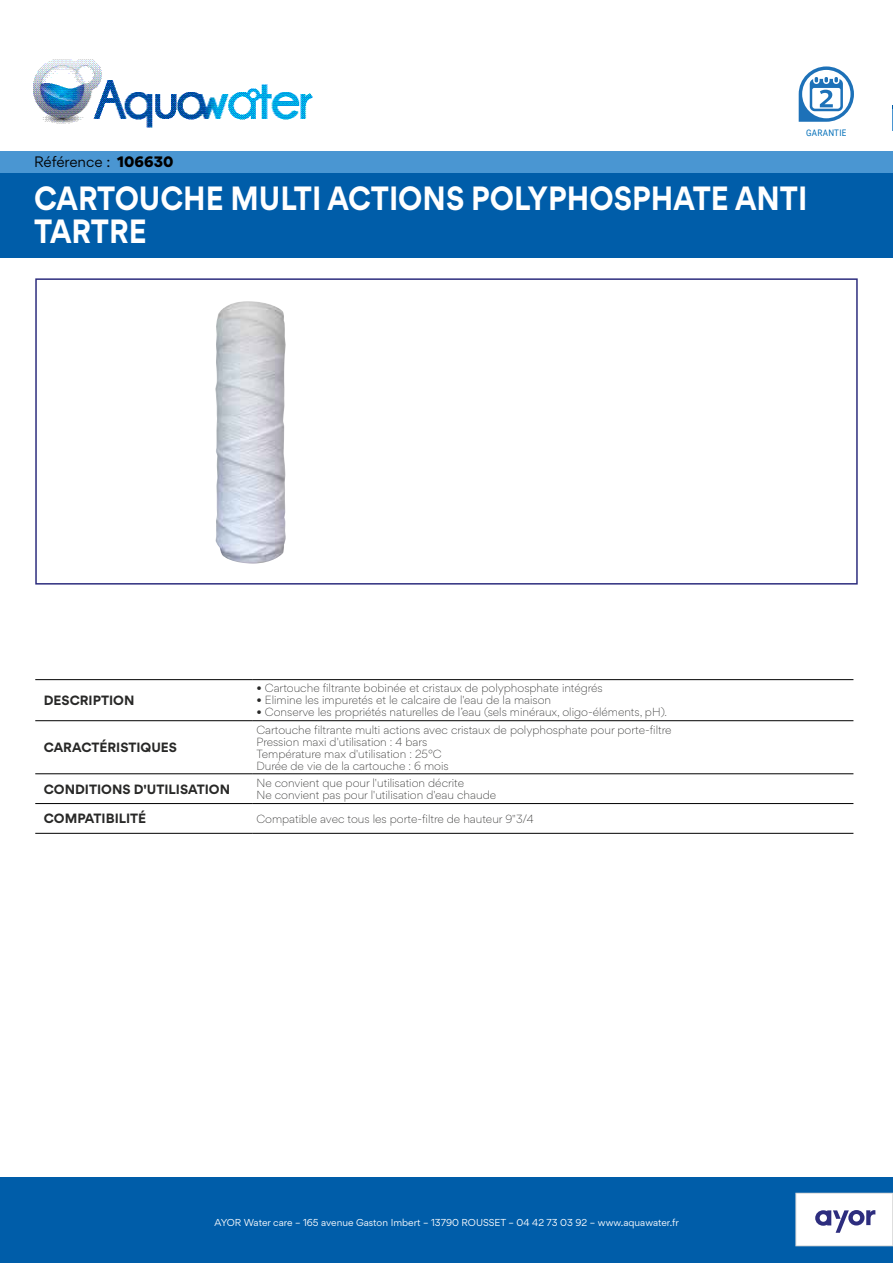
<style>
.page{position:relative;width:893px;height:1263px;background:#fff}
.page>*{position:absolute;margin:0;border:0;box-sizing:border-box;transform-origin:0 0}
.t1{font:700 30px/33px "Gordita";color:#fff;scale:.9 1}
.t2{font:13.5px "Gordita";letter-spacing:-.005em;color:#000}
.t3{font:700 12px "Gordita";color:#282827}
.t4{font:300 10.5px/12px "Gordita";color:#282827}
.t5{font:9px "Gordita";color:#fff}
.t6{font:9px "Roboto";letter-spacing:.035em;color:#006eb8;scale:.9 1}
.s1{font-weight:900}
</style>
<div class="page">
<div style="left:0;top:1178px;width:893px;height:85px;background:#005da9"></div>
<div style="left:796px;top:1193px;width:97px;height:53px;background:#fff"></div>
<div style="left:795px;top:1193px;width:98px;height:53px;border:1px solid #dadada"></div>
<img style="left:215px;top:301px;width:71px;height:263px">
<div style="left:0;top:172px;width:893px;height:85px;background:#005da9"></div>
<svg style="left:799px;top:66px;width:55px;height:56px"></svg>
<div style="left:35px;top:278px;width:823px;height:307px;border:2px solid #2d2d7e"></div>
<svg style="left:815px;top:1210px;width:60px;height:23px"></svg>
<div style="left:0;top:151px;width:893px;height:21px;background:#4a96d2"></div>
<img style="left:33px;top:60px;width:279px;height:68px">
<hr style="left:35px;top:679px;width:217px;height:1px;background:#000">
<hr style="left:252px;top:679px;width:601px;height:1px;background:#000">
<hr style="left:35px;top:720px;width:217px;height:1px;background:#000">
<hr style="left:252px;top:720px;width:601px;height:1px;background:#000">
<hr style="left:35px;top:773px;width:217px;height:1px;background:#000">
<hr style="left:252px;top:773px;width:601px;height:1px;background:#000">
<hr style="left:35px;top:803px;width:217px;height:1px;background:#000">
<hr style="left:252px;top:803px;width:601px;height:1px;background:#000">
<hr style="left:35px;top:833px;width:217px;height:1px;background:#000">
<hr style="left:252px;top:833px;width:601px;height:1px;background:#000">
<p class="t2" style="left:34px;top:152px;width:141px">Référence : <span class="s1">106630</span></p>
<p class="t6" style="left:806px;top:126px;width:46px">GARANTIE</p>
<h1 class="t1" style="left:34px;top:182px;width:861px">CARTOUCHE MULTI ACTIONS POLYPHOSPHATE ANTI<br>TARTRE</h1>
<p class="t3" style="left:44px;top:691px;width:92px">DESCRIPTION</p>
<p class="t3" style="left:44px;top:738px;width:135px">CARACTÉRISTIQUES</p>
<p class="t4" style="left:256px;top:682px;width:348px">• Cartouche filtrante bobinée et cristaux de polyphosphate intégrés</p>
<p class="t4" style="left:256px;top:694px;width:296px">• Elimine les impuretés et le calcaire de l'eau de la maison</p>
<p class="t4" style="left:256px;top:706px;width:412px">• Conserve les propriétés naturelles de l’eau (sels minéraux, oligo-éléments, pH).</p>
<p class="t4" style="left:256px;top:723px;width:417px">Cartouche filtrante multi actions avec cristaux de polyphosphate pour porte-filtre Pression maxi d'utilisation : 4 bars<br>Température max d'utilisation : 25°C<br>Durée de vie de la cartouche : 6 mois</p>
<p class="t3" style="left:44px;top:779px;width:188px">CONDITIONS D'UTILISATION</p>
<p class="t4" style="left:256px;top:776px;width:241px">Ne convient que pour l'utilisation décrite<br>Ne convient pas pour l'utilisation d'eau chaude</p>
<p class="t3" style="left:44px;top:809px;width:104px">COMPATIBILITÉ</p>
<p class="t4" style="left:256px;top:812px;width:279px">Compatible avec tous les porte-filtre de hauteur 9"3/4</p>
<p class="t5" style="left:214px;top:1216px;width:466px">AYOR Water care – 165 avenue Gaston Imbert – 13790 ROUSSET – 04 42 73 03 92 – www.aquawater.fr</p>
</div>
